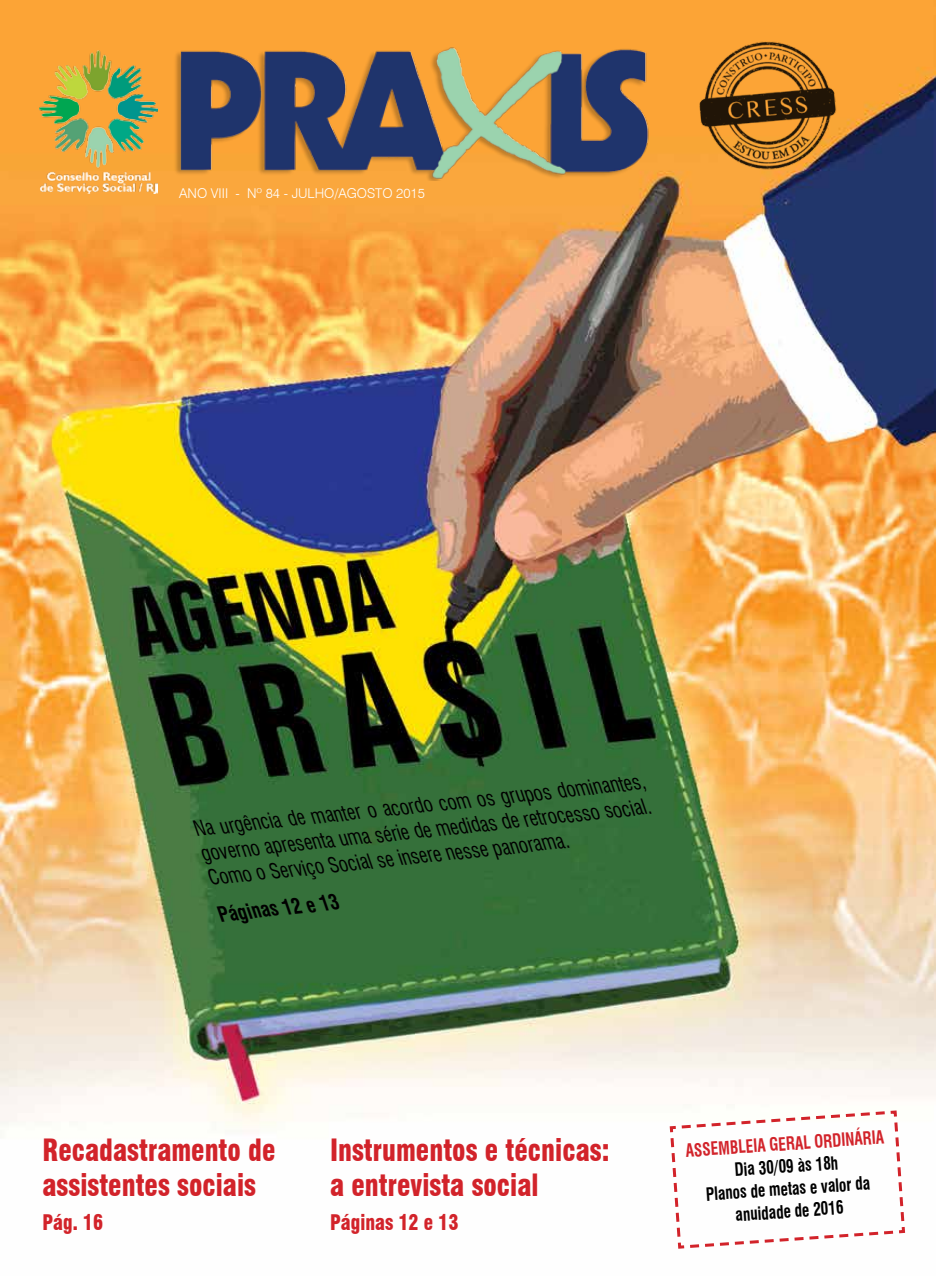
<style>
.page{position:relative;width:936px;height:1276px;background:#fff}
.page>*{position:absolute;margin:0;border:0;box-sizing:border-box;transform-origin:0 0}
.t1{font:900 condensed 30px/34.5px "Swiss 721 BT";color:#d2232a;scale:.9 1}
.t2{font:italic condensed 21px/25.2px "Swiss 721 BT";color:#000;scale:.9 1}
.t3{font:900 condensed 21px "Swiss 721 BT";color:#d2232a;scale:.9 1}
.t4{font:italic 700 condensed 21px "Swiss 721 BT";color:#000;scale:.9 1}
.t5{font:700 condensed 18px/22.5px "Swiss 721 BT";color:#000;text-align:center;scale:.85 1}
.t6{font:700 condensed 18px "Swiss 721 BT";color:#d2232a;scale:.85 1}
.t7{font:300 13.5px "Swiss 721 BT";color:#fff}
</style>
<div class="page">
<img style="left:0;top:0;width:935px;height:1126px">
<img style="left:40px;top:51px;width:118px;height:143px">
<img style="left:168px;top:40px;width:487px;height:140px">
<img style="left:695px;top:40px;width:143px;height:132px">
<svg style="left:668px;top:1109px;width:238px;height:140px"></svg>
<p class="t7" style="left:179px;top:184px;width:247px">ANO VIII - Nº 84 - JULHO/AGOSTO 2015</p>
<p class="t2" style="left:195px;top:816px;width:508px;rotate:-6deg">Na urgência de manter o acordo com os grupos dominantes, governo apresenta uma série de medidas de retrocesso social.<br>Como o Serviço Social se insere nesse panorama.</p>
<p class="t4" style="left:219px;top:901px;width:136px;rotate:-6deg">Páginas 12 e 13</p>
<h1 class="t1" style="left:43px;top:1132px;width:260px">Recadastramento de assistentes sociais</h1>
<p class="t3" style="left:43px;top:1209px;width:69px">Pág. 16</p>
<h1 class="t1" style="left:330px;top:1132px;width:312px">Instrumentos e técnicas: a entrevista social</h1>
<p class="t3" style="left:330px;top:1209px;width:144px">Páginas 12 e 13</p>
<p class="t6" style="left:685px;top:1139px;width:234px;rotate:-4deg">Assembleia Geral Ordinária</p>
<p class="t5" style="left:703px;top:1160px;width:195px;rotate:-4deg">Dia 30/09 às 18h<br>Planos de metas e valorda anuidade de 2016</p>
</div>
